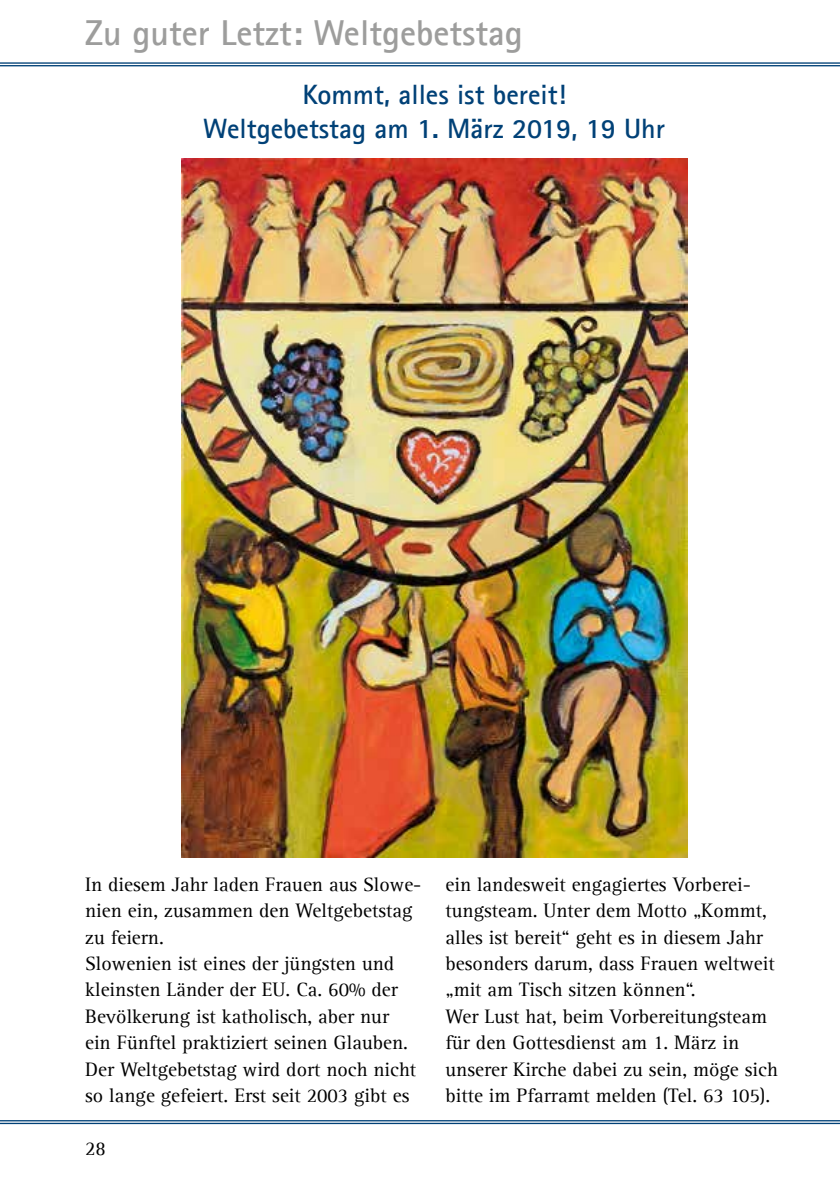
<style>
.page{position:relative;width:840px;height:1191px;background:#fff}
.page>*{position:absolute;margin:0;border:0;box-sizing:border-box;transform-origin:0 0}
.t1{font:700 36px "Agfa Rotis Sans Serif";color:#9d9d9c}
.t2{font:700 28px/33.6px "Agfa Rotis Sans Serif";color:#004177;text-align:center}
.t3{font:20px/26.4px "Agfa Rotis Serif";color:#000}
</style>
<div class="page">
<hr style="left:0;top:62px;width:839px;height:2px;background:#004177">
<hr style="left:0;top:65px;width:839px;height:1px;background:#004177">
<hr style="left:0;top:1120px;width:839px;height:1px;background:#004177">
<hr style="left:0;top:1122px;width:839px;height:2px;background:#004177">
<img style="left:181px;top:159px;width:505px;height:698px">
<h1 class="t1" style="left:85px;top:10px;width:439px">Zu guter Letzt: Weltgebetstag</h1>
<h2 class="t2" style="left:203px;top:78px;width:463px">Kommt, alles ist bereit!<br>Weltgebetstag am 1. März 2019, 19 Uhr</h2>
<p class="t3" style="left:85px;top:871px;width:337px">In diesem Jahr laden Frauen aus Slowe&shy;nien ein, zusammen den Weltgebetstag zu feiern.<br>Slowenien ist eines der jüngsten und kleinsten Länder der EU. Ca. 60% der Bevölkerung ist katholisch, aber nur<br>ein Fünftel praktiziert seinen Glauben.<br>Der Weltgebetstag wird dort noch nicht so lange gefeiert. Erst seit 2003 gibt es</p>
<p class="t3" style="left:445px;top:871px;width:333px">ein landesweit engagiertes Vorberei&shy;tungsteam. Unter dem Motto „Kommt, alles ist bereit“ geht es in diesem Jahr besonders darum, dass Frauen weltweit „mit am Tisch sitzen können“.<br>Wer Lust hat, beim Vorbereitungsteam für den Gottesdienst am 1. März in unserer Kirche dabei zu sein, möge sich bitte im Pfarramt melden (Tel. 63 105).</p>
<p class="t3" style="left:85px;top:1135px;width:22px">28</p>
</div>
